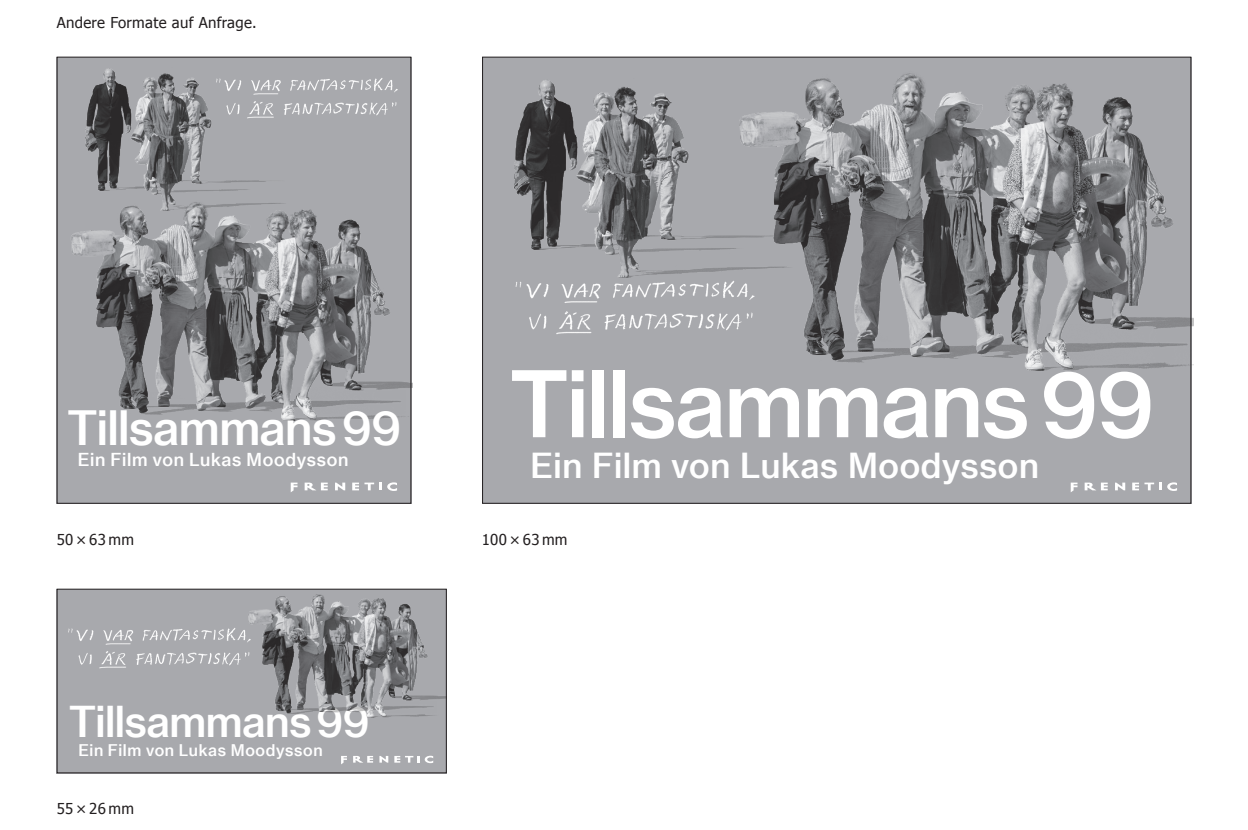
<style>
.page{position:relative;width:1248px;height:830px;background:#fff}
.page>*{position:absolute;margin:0;border:0;box-sizing:border-box;transform-origin:0 0}
.t1{font:90px "N Haas Grotesk TX Pro 65 Md";letter-spacing:-.015em;color:#fff}
.t2{font:46.25px "N Haas Grotesk TX Pro 65 Md";letter-spacing:-.01em;color:#fff}
.t3{font:41.5px "N Haas Grotesk TX Pro 65 Md";letter-spacing:-.01em;color:#fff}
.t4{font:33.75px "N Haas Grotesk TX Pro 65 Md";letter-spacing:.02em;color:#fff}
.t5{font:17.5px "N Haas Grotesk TX Pro 65 Md";letter-spacing:.04em;color:#fff}
.t6{font:15.75px "N Haas Grotesk TX Pro 65 Md";letter-spacing:.045em;color:#fff}
.t7{font:15px "Tahoma";letter-spacing:.02em;color:#231f20}
</style>
<div class="page">
<div style="left:482px;top:57px;width:709px;height:446px;background:#a8a9ad"></div>
<img style="left:59px;top:57px;width:353px;height:446px">
<img style="left:793px;top:58px;width:399px;height:424px">
<img style="left:514px;top:80px;width:279px;height:189px">
<div style="left:57px;top:588px;width:389px;height:184px;background:#a8a9ad"></div>
<img style="left:212px;top:56px;width:189px;height:90px">
<img style="left:68px;top:628px;width:169px;height:41px">
<img style="left:514px;top:248px;width:246px;height:86px">
<img style="left:237px;top:594px;width:209px;height:180px">
<svg style="left:291px;top:482px;width:6px;height:10px"></svg>
<svg style="left:304px;top:482px;width:24px;height:8px"></svg>
<svg style="left:335px;top:482px;width:10px;height:8px"></svg>
<svg style="left:352px;top:482px;width:45px;height:8px"></svg>
<svg style="left:341px;top:755px;width:6px;height:9px"></svg>
<svg style="left:353px;top:755px;width:20px;height:7px"></svg>
<svg style="left:379px;top:755px;width:9px;height:7px"></svg>
<svg style="left:394px;top:755px;width:39px;height:7px"></svg>
<svg style="left:1070px;top:482px;width:7px;height:10px"></svg>
<svg style="left:1084px;top:482px;width:23px;height:8px"></svg>
<svg style="left:1115px;top:482px;width:10px;height:8px"></svg>
<svg style="left:1144px;top:482px;width:17px;height:8px"></svg>
<svg style="left:1132px;top:482px;width:6px;height:8px"></svg>
<svg style="left:1167px;top:482px;width:9px;height:8px"></svg>
<div style="left:57px;top:588px;width:389px;height:184px;border:1px solid #231f20"></div>
<div style="left:57px;top:57px;width:354px;height:446px;border:1px solid #231f20"></div>
<p class="t7" style="left:57px;top:12px;width:201px">Andere Formate auf Anfrage.</p>
<h2 class="t2" style="left:67px;top:399px;width:335px">Tillsammans 99</h2>
<p class="t5" style="left:78px;top:448px;width:272px">Ein Film von Lukas Moodysson</p>
<p class="t7" style="left:57px;top:529px;width:79px">50×63mm</p>
<h3 class="t3" style="left:69px;top:695px;width:302px">Tillsammans 99</h3>
<p class="t6" style="left:78px;top:740px;width:246px">Ein Film von Lukas Moodysson</p>
<p class="t7" style="left:57px;top:798px;width:79px">55×26mm</p>
<h1 class="t1" style="left:509px;top:348px;width:646px">Tillsammans 99</h1>
<h3 class="t4" style="left:530px;top:445px;width:510px">Ein Film von Lukas Moodysson</h3>
<p class="t7" style="left:482px;top:529px;width:87px">100 × 63 mm</p>
</div>
